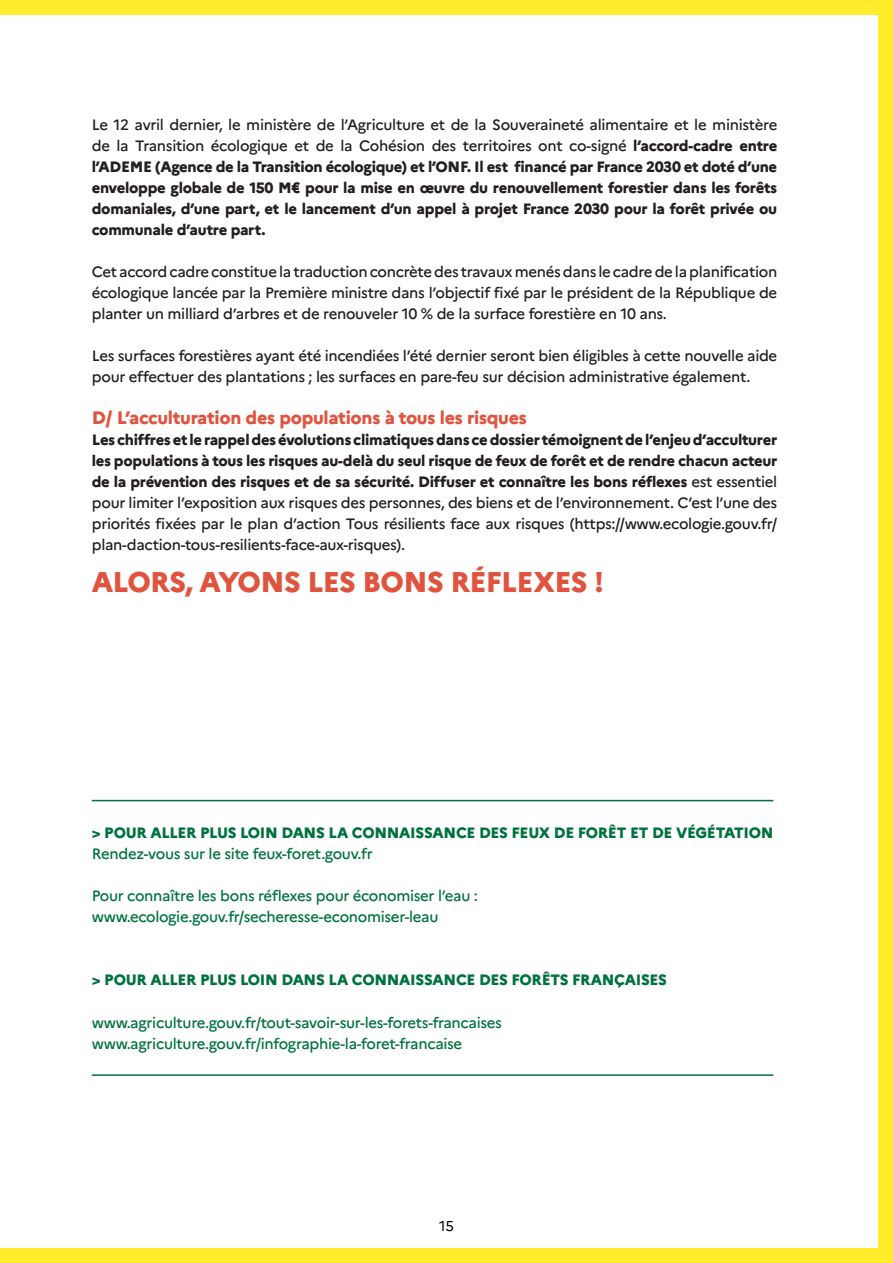
<style>
.page{position:relative;width:893px;height:1263px;background:#ffec2a}
.page>*{position:absolute;margin:0;border:0;box-sizing:border-box;transform-origin:0 0}
.t1{font:800 28.5px "Marianne";letter-spacing:-.02em;color:#e0543f}
.t2{font:800 18px "Marianne";letter-spacing:-.02em;color:#e0543f}
.t3{font:800 15px/21px "Marianne";letter-spacing:-.02em;color:#231f20;text-align:justify}
.t4{font:500 15px/21px "Marianne";letter-spacing:-.02em;color:#231f20;text-align:justify}
.t5{font:500 15px "Marianne";letter-spacing:-.02em;color:#00723f}
.t6{font:800 15px "Marianne";letter-spacing:-.02em;color:#00723f}
.t7{font:14.25px "Marianne";color:#000}
.s1{font-weight:500}
</style>
<div class="page">
<div style="left:0;top:15px;width:878px;height:1233px;background:#fff"></div>
<hr style="left:92px;top:1074px;width:681px;height:2px;background:#00723f">
<hr style="left:92px;top:800px;width:681px;height:1px;background:#00723f">
<p class="t3" style="left:92px;top:114px;width:687px"><span class="s1">Le 12 avril dernier, le ministère de l’Agriculture et de la Souveraineté alimentaire et le ministère de la Transition écologique et de la Cohésion des territoires ont co-signé</span> l’accord-cadre entre l’ADEME (Agence de la Transition écologique) et l’ONF. Il est financé par France 2030 et doté d’une enveloppe globale de 150 M€ pour la mise en œuvre du renouvellement forestier dans les forêts domaniales, d’une part, et le lancement d’un appel à projet France 2030 pour la forêt privée ou communale d’autre part.</p>
<p class="t4" style="left:92px;top:261px;width:687px">Cet accord cadre constitue la traduction concrète des travaux menés dans le cadre de la planification écologique lancée par la Première ministre dans l’objectif fixé par le président de la République de planter un milliard d’arbres et de renouveler 10 % de la surface forestière en 10 ans.</p>
<p class="t4" style="left:92px;top:345px;width:687px">Les surfaces forestières ayant été incendiées l’été dernier seront bien éligibles à cette nouvelle aide pour effectuer des plantations ; les surfaces en pare-feu sur décision administrative également.</p>
<p class="t2" style="left:92px;top:407px;width:437px">D/ L’acculturation des populations à tous les risques</p>
<p class="t3" style="left:92px;top:429px;width:687px">Les chiffres et le rappel des évolutions climatiques dans ce dossier témoignent de l’enjeu d’acculturer les populations à tous les risques au-delà du seul risque de feux de forêt et de rendre chacun acteur de la prévention des risques et de sa sécurité. Diffuser et connaître les bons réflexes <span class="s1">est essentiel pour limiter l’exposition aux risques des personnes, des biens et de l’environnement. C’est l’une des priorités fixées par le plan d’action Tous résilients face aux risques (https://www.ecologie.gouv.fr/ plan-daction-tous-resilients-face-aux-risques).</span></p>
<p class="t1" style="left:92px;top:565px;width:514px">ALORS, AYONS LES BONS RÉFLEXES !</p>
<p class="t6" style="left:92px;top:824px;width:683px">&gt; POUR ALLER PLUS LOIN DANS LA CONNAISSANCE DES FEUX DE FORÊT ET DE VÉGÉTATION</p>
<p class="t5" style="left:92px;top:845px;width:282px">Rendez-vous sur le site feux-foret.gouv.fr</p>
<p class="t5" style="left:92px;top:887px;width:388px">Pour connaître les bons réflexes pour économiser l’eau :</p>
<p class="t5" style="left:92px;top:908px;width:348px">www.ecologie.gouv.fr/secheresse-economiser-leau</p>
<p class="t6" style="left:92px;top:971px;width:577px">&gt; POUR ALLER PLUS LOIN DANS LA CONNAISSANCE DES FORÊTS FRANÇAISES</p>
<p class="t5" style="left:92px;top:1013px;width:412px">www.agriculture.gouv.fr/tout-savoir-sur-les-forets-francaises</p>
<p class="t5" style="left:92px;top:1034px;width:372px">www.agriculture.gouv.fr/infographie-la-foret-francaise</p>
<p class="t7" style="left:439px;top:1217px;width:16px">15</p>
</div>
